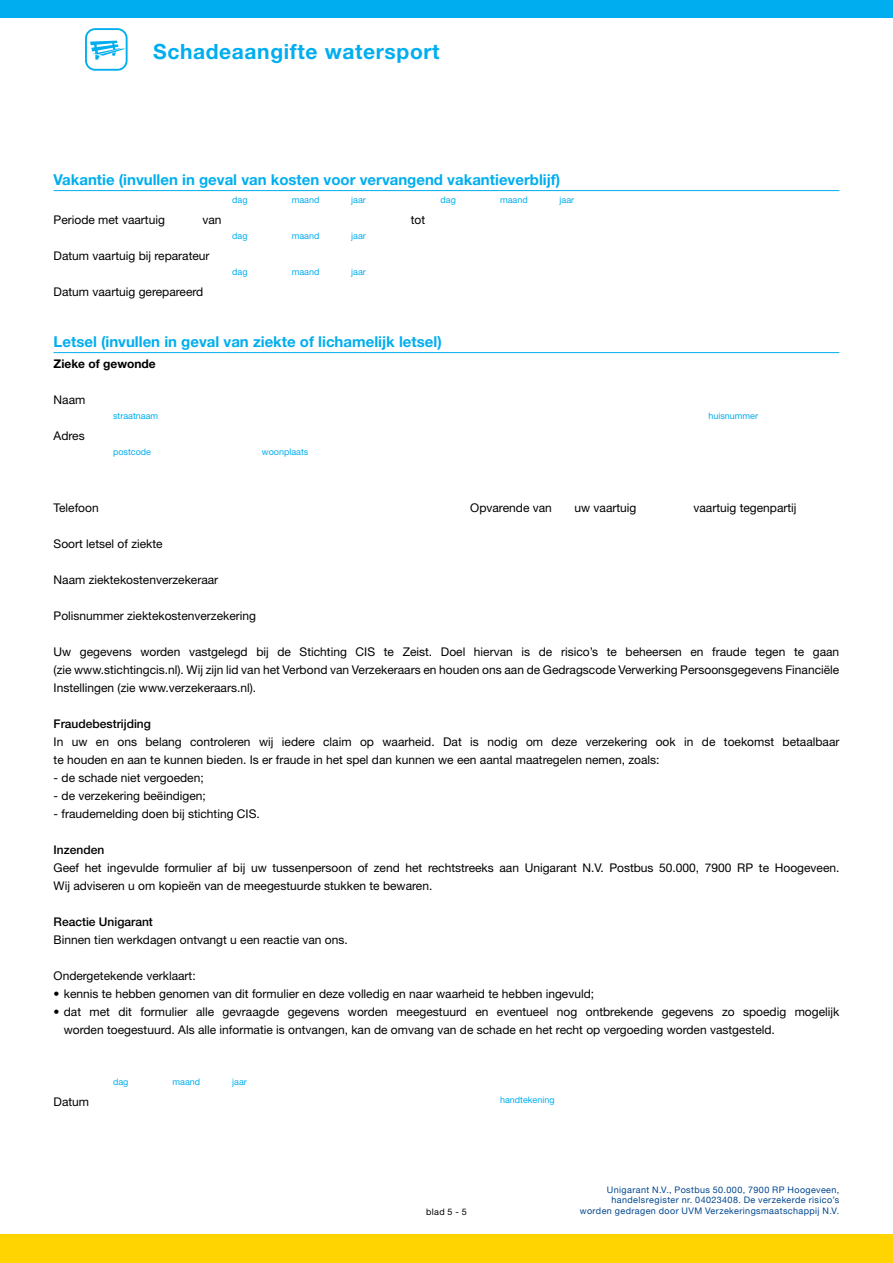
<style>
.page{position:relative;width:893px;height:1263px;background:#fff}
.page>*{position:absolute;margin:0;border:0;box-sizing:border-box;transform-origin:0 0}
.t1{font:700 21px "Helvetica Neue LT";letter-spacing:.03em;color:#00aeef}
.t2{font:700 15px "Helvetica Neue LT";color:#00aeef}
.t3{font:12px/18px "Helvetica Neue LT";color:#000}
.t4{font:500 12px "Helvetica Neue LT Std";color:#000}
.t5{font:700 12px "Helvetica Neue LT";color:#000}
.t6{font:9px/10.8px "Helvetica Neue";letter-spacing:.045em;color:#00468e;text-align:right}
.t7{font:9px "Helvetica Neue LT";color:#00aeef}
.t8{font:9px "Helvetica Neue LT";color:#000}
</style>
<div class="page">
<div style="left:0;top:0;width:893px;height:17px;background:#00aeef"></div>
<svg style="left:85px;top:28px;width:43px;height:43px"></svg>
<hr style="left:54px;top:190px;width:785px;height:1px;background:#00aeef">
<hr style="left:54px;top:352px;width:785px;height:1px;background:#00aeef">
<div style="left:0;top:1234px;width:893px;height:29px;background:#ffd400"></div>
<h1 class="t1" style="left:153px;top:39px;width:288px">Schadeaangifte watersport</h1>
<p class="t2" style="left:54px;top:170px;width:508px">Vakantie (invullen in geval van kosten voor vervangend vakantieverblijf)</p>
<p class="t7" style="left:232px;top:195px;width:17px">dag</p>
<p class="t7" style="left:292px;top:195px;width:29px">maand</p>
<p class="t7" style="left:351px;top:195px;width:16px">jaar</p>
<p class="t7" style="left:440px;top:195px;width:17px">dag</p>
<p class="t7" style="left:500px;top:195px;width:29px">maand</p>
<p class="t7" style="left:560px;top:195px;width:16px">jaar</p>
<p class="t3" style="left:54px;top:211px;width:113px">Periode met vaartuig</p>
<p class="t3" style="left:202px;top:211px;width:21px">van</p>
<p class="t3" style="left:411px;top:211px;width:16px">tot</p>
<p class="t7" style="left:232px;top:231px;width:17px">dag</p>
<p class="t7" style="left:292px;top:231px;width:29px">maand</p>
<p class="t7" style="left:351px;top:231px;width:16px">jaar</p>
<p class="t3" style="left:54px;top:247px;width:158px">Datum vaartuig bij reparateur</p>
<p class="t7" style="left:232px;top:267px;width:17px">dag</p>
<p class="t7" style="left:292px;top:267px;width:29px">maand</p>
<p class="t7" style="left:351px;top:267px;width:16px">jaar</p>
<p class="t3" style="left:54px;top:283px;width:151px">Datum vaartuig gerepareerd</p>
<p class="t2" style="left:54px;top:332px;width:390px">Letsel (invullen in geval van ziekte of lichamelijk letsel)</p>
<p class="t5" style="left:54px;top:356px;width:104px">Zieke of gewonde</p>
<p class="t3" style="left:54px;top:391px;width:33px">Naam</p>
<p class="t7" style="left:113px;top:411px;width:47px">straatnaam</p>
<p class="t7" style="left:708px;top:411px;width:51px">huisnummer</p>
<p class="t3" style="left:54px;top:427px;width:33px">Adres</p>
<p class="t7" style="left:113px;top:447px;width:40px">postcode</p>
<p class="t7" style="left:262px;top:447px;width:48px">woonplaats</p>
<p class="t3" style="left:54px;top:499px;width:47px">Telefoon</p>
<p class="t3" style="left:470px;top:499px;width:83px">Opvarende van</p>
<p class="t3" style="left:574px;top:499px;width:63px">uw vaartuig</p>
<p class="t3" style="left:693px;top:499px;width:105px">vaartuig tegenpartij</p>
<p class="t3" style="left:54px;top:535px;width:111px">Soort letsel of ziekte</p>
<p class="t3" style="left:54px;top:571px;width:166px">Naam ziektekostenverzekeraar</p>
<p class="t3" style="left:54px;top:607px;width:204px">Polisnummer ziektekostenverzekering</p>
<p class="t3" style="left:54px;top:643px;width:787px;text-align:justify">Uw gegevens worden vastgelegd bij de Stichting CIS te Zeist. Doel hiervan is de risico’s te beheersen en fraude tegen te gaan (zie -www.stichtingcis.nl). Wij zijn lid van het Verbond van Verzekeraars en houden ons aan de Gedragscode Verwerking Persoonsgegevens Financiële Instellingen (zie www.verzekeraars.nl).</p>
<p class="t4" style="left:54px;top:717px;width:99px">Fraudebestrijding</p>
<p class="t3" style="left:54px;top:733px;width:787px">In uw en ons belang controleren wij iedere claim op waarheid. Dat is nodig om deze verzekering ook in de toekomst betaalbaar te houden en aan te kunnen bieden. Is er fraude in het spel dan kunnen we een aantal maatregelen nemen, zoals:</p>
<p class="t3" style="left:54px;top:769px;width:152px">- de schade niet vergoeden;</p>
<p class="t3" style="left:54px;top:787px;width:154px">- de verzekering beëindigen;</p>
<p class="t3" style="left:54px;top:805px;width:208px">- fraudemelding doen bij stichting CIS.</p>
<p class="t4" style="left:54px;top:843px;width:52px">Inzenden</p>
<p class="t3" style="left:54px;top:859px;width:787px">Geef het ingevulde formulier af bij uw tussenpersoon of zend het rechtstreeks aan Unigarant N.V. Postbus 50.000, 7900 RP te Hoogeveen.<br>Wij adviseren u om kopieën van de meegestuurde stukken te bewaren.</p>
<p class="t4" style="left:54px;top:915px;width:101px">Reactie Unigarant</p>
<p class="t3" style="left:54px;top:931px;width:296px">Binnen tien werkdagen ontvangt u een reactie van ons.</p>
<p class="t3" style="left:54px;top:967px;width:144px">Ondergetekende verklaart:</p>
<p class="t3" style="left:54px;top:985px;width:542px">• kennis te hebben genomen van dit formulier en deze volledig en naar waarheid te hebben ingevuld;</p>
<p class="t3" style="left:64px;top:1003px;width:777px;text-indent:-10px">• dat met dit formulier alle gevraagde gegevens worden meegestuurd en eventueel nog ontbrekende gegevens zo spoedig mogelijk worden toegestuurd. Als alle informatie is ontvangen, kan de omvang van de schade en het recht op vergoeding worden vastgesteld.</p>
<p class="t7" style="left:113px;top:1077px;width:17px">dag</p>
<p class="t7" style="left:173px;top:1077px;width:29px">maand</p>
<p class="t7" style="left:232px;top:1077px;width:16px">jaar</p>
<p class="t3" style="left:54px;top:1093px;width:37px">Datum</p>
<p class="t7" style="left:500px;top:1095px;width:56px">handtekening</p>
<p class="t8" style="left:426px;top:1206px;width:42px">blad 5 - 5</p>
<p class="t6" style="left:580px;top:1184px;width:261px">Unigarant N.V., Postbus 50.000, 7900 RP Hoogeveen, handelsregister nr. 04023408. De verzekerde risico’s worden gedragen door UVM Verzekeringsmaatschappij N.V.</p>
</div>
